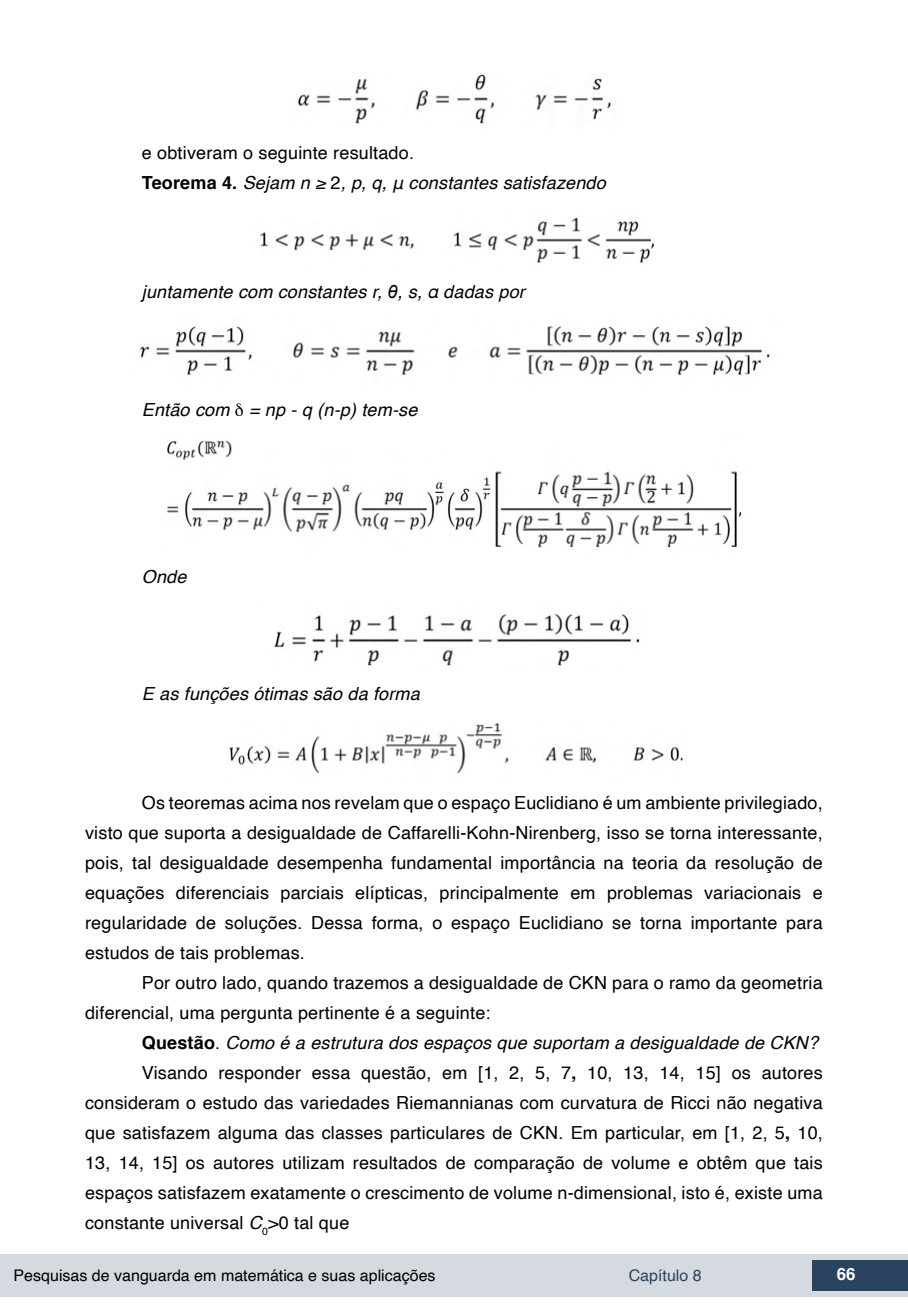
<style>
.page{position:relative;width:908px;height:1304px;background:#fff}
.page>*{position:absolute;margin:0;border:0;box-sizing:border-box;transform-origin:0 0}
.t1{font:18px/30px "Helvetica";letter-spacing:.01em;color:#000;text-align:justify}
.t2{font:italic 18px/30px "Helvetica";letter-spacing:.01em;color:#000}
.t3{font:700 16.8px "Helvetica";color:#fff}
.t4{font:16px "Helvetica";color:#000}
.t5{font:16px "Helvetica";color:#2a435e}
.s1{font-style:normal}
.s2{font-weight:700;font-style:normal}
.s3{font-family:"Arial"}
.s4{font-weight:700}
.s5{font-style:italic}
</style>
<div class="page">
<div style="left:0;top:1254px;width:906px;height:43px;background:#d4dadf"></div>
<div style="left:812px;top:1261px;width:95px;height:30px;background:#2a435e"></div>
<img style="left:298px;top:74px;width:313px;height:50px">
<img style="left:260px;top:217px;width:394px;height:46px">
<img style="left:140px;top:326px;width:630px;height:49px">
<img style="left:167px;top:440px;width:575px;height:108px">
<img style="left:274px;top:614px;width:366px;height:52px">
<img style="left:229px;top:723px;width:454px;height:51px">
<p class="t2" style="left:142px;top:138px;width:465px"><span class="s1">e obtiveram o seguinte resultado.<br></span><span class="s2">Teorema 4.</span> Sejam n ≥ <span class="s1">2</span>, p, q, μ constantes satisfazendo</p>
<p class="t2" style="left:142px;top:277px;width:384px">juntamente com constantes r, <span class="s3">θ</span>, s, dadas por</p>
<p class="t2" style="left:142px;top:395px;width:277px">Então com = np - q (n-p) tem-se</p>
<p class="t2" style="left:142px;top:562px;width:46px">Onde</p>
<p class="t2" style="left:142px;top:679px;width:279px">E as funções ótimas são da forma</p>
<p class="t1" style="left:85px;top:788px;width:738px;text-indent:57px">Os teoremas acima nos revelam que o espaço Euclidiano é um ambiente privilegiado, visto que suporta a desigualdade de Caffarelli-Kohn-Nirenberg, isso se torna interessante, pois, tal desigualdade desempenha fundamental importância na teoria da resolução de equações diferenciais parciais elípticas, principalmente em problemas variacionais e regularidade de soluções. Dessa forma, o espaço Euclidiano se torna importante para estudos de tais problemas.</p>
<p class="t1" style="left:85px;top:968px;width:738px;text-indent:57px">Por outro lado, quando trazemos a desigualdade de CKN para o ramo da geometria diferencial, uma pergunta pertinente é a seguinte:</p>
<p class="t2" style="left:142px;top:1028px;width:677px"><span class="s2">Questão</span><span class="s1">.</span> Como é a estrutura dos espaços que suportam a desigualdade de CKN?</p>
<p class="t1" style="left:142px;top:1058px;width:682px">Visando responder essa questão, em [1, 2, 5, 7<span class="s4">,</span> 10, 13, 14, 15] os autores</p>
<p class="t1" style="left:85px;top:1088px;width:738px">consideram o estudo das variedades Riemannianas com curvatura de Ricci não negativa</p>
<p class="t1" style="left:85px;top:1118px;width:739px">que satisfazem alguma das classes particulares de CKN. Em particular, em [1, 2, 5<span class="s4">,</span> 10,</p>
<p class="t1" style="left:85px;top:1148px;width:738px">13, 14, 15] os autores utilizam resultados de comparação de volume e obtêm que tais</p>
<p class="t1" style="left:85px;top:1178px;width:738px">espaços satisfazem exatamente o crescimento de volume n-dimensional, isto é, existe uma</p>
<p class="t1" style="left:85px;top:1208px;width:265px">constante universal <span class="s5">C</span><sub>0</sub>&gt;0 tal que</p>
<p class="t4" style="left:14px;top:1263px;width:423px">Pesquisas de vanguarda em matemática e suas aplicações</p>
<p class="t5" style="left:628px;top:1263px;width:74px">Capítulo 8</p>
<p class="t3" style="left:836px;top:1261px;width:20px">66</p>
</div>
